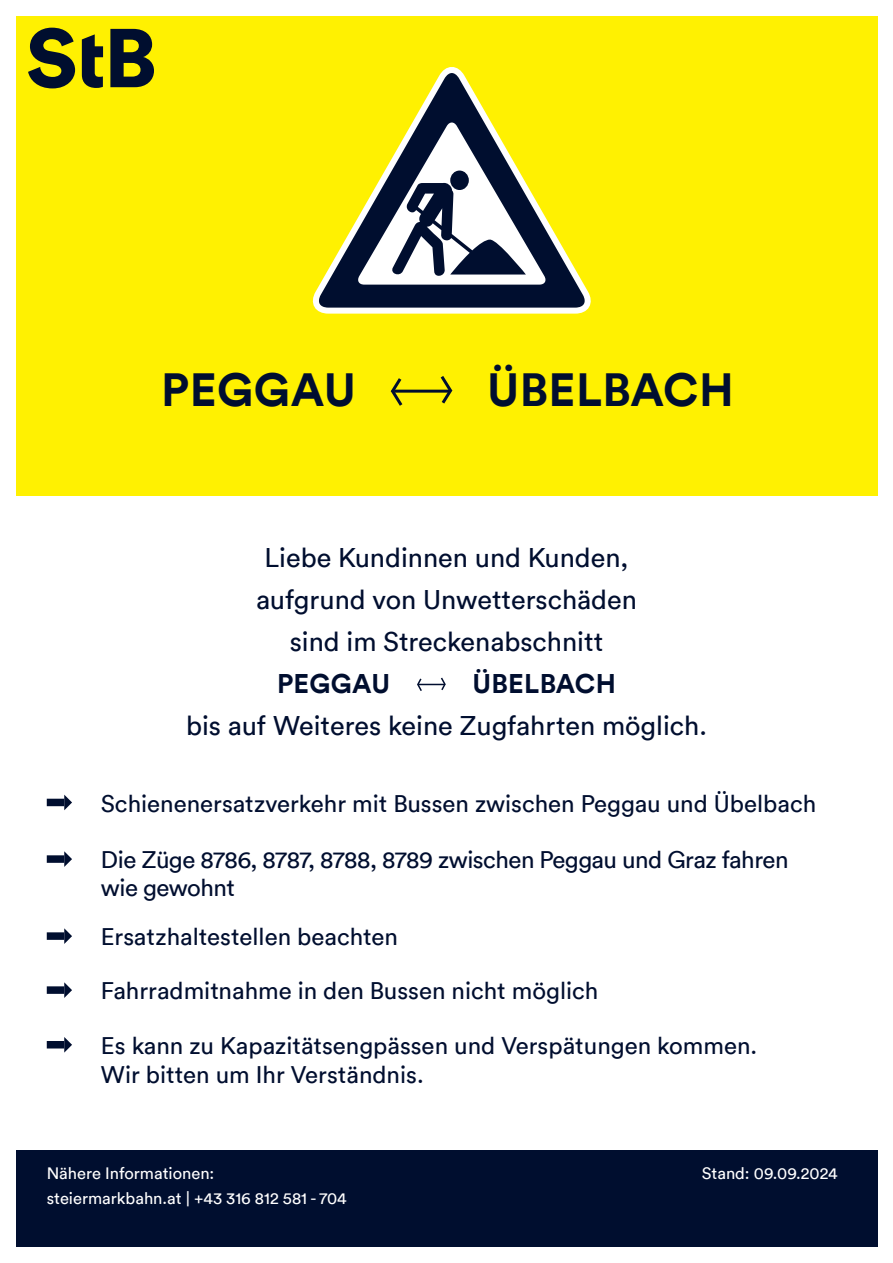
<style>
.page{position:relative;width:893px;height:1263px;background:#fff}
.page>*{position:absolute;margin:0;border:0;box-sizing:border-box;transform-origin:0 0}
.t1{font:700 46.5px "Circular";letter-spacing:.01em;color:#000e2f}
.t2{font:27px/42px "Circular";color:#000e2f;text-align:center}
.t3{font:700 27px "Circular";letter-spacing:.01em;color:#000e2f}
.t4{font:24px/28.8px "Circular";color:#000e2f}
.t5{font:24px/28.8px "Circular";letter-spacing:-.02em;color:#000e2f}
.t6{font:16.5px/25.5px "Circular";color:#fff}
</style>
<div class="page">
<div style="left:16px;top:16px;width:861px;height:479px;background:#fff101"></div>
<div style="left:16px;top:1150px;width:861px;height:97px;background:#000e2f"></div>
<svg style="left:417px;top:677px;width:29px;height:14px"></svg>
<div style="left:47px;top:799px;width:17px;height:7px;background:#000e2f"></div>
<svg style="left:64px;top:795px;width:8px;height:15px"></svg>
<div style="left:47px;top:932px;width:17px;height:8px;background:#000e2f"></div>
<svg style="left:64px;top:928px;width:8px;height:16px"></svg>
<div style="left:47px;top:986px;width:17px;height:8px;background:#000e2f"></div>
<svg style="left:64px;top:982px;width:8px;height:16px"></svg>
<hr style="left:394px;top:390px;width:55px;height:3px;background:#000e2f">
<svg style="left:438px;top:376px;width:15px;height:28px"></svg>
<svg style="left:390px;top:378px;width:15px;height:28px"></svg>
<svg style="left:312px;top:68px;width:279px;height:246px"></svg>
<svg style="left:357px;top:121px;width:190px;height:164px"></svg>
<svg style="left:28px;top:28px;width:126px;height:60px"></svg>
<div style="left:47px;top:1041px;width:17px;height:7px;background:#000e2f"></div>
<svg style="left:64px;top:1037px;width:8px;height:15px"></svg>
<div style="left:47px;top:855px;width:17px;height:8px;background:#000e2f"></div>
<svg style="left:64px;top:851px;width:8px;height:16px"></svg>
<h1 class="t1" style="left:161px;top:364px;width:196px">PEGGAU</h1>
<h1 class="t1" style="left:487px;top:364px;width:248px">ÜBELBACH</h1>
<p class="t2" style="left:256px;top:537px;width:382px">Liebe Kundinnen und Kunden, aufgrund von Unwetterschäden sind im Streckenabschnitt</p>
<p class="t3" style="left:277px;top:669px;width:115px">PEGGAU</p>
<p class="t3" style="left:473px;top:669px;width:145px">ÜBELBACH</p>
<p class="t2" style="left:186px;top:705px;width:522px">bis auf Weiteres keine Zugfahrten möglich.</p>
<p class="t4" style="left:101px;top:789px;width:717px">Schienenersatzverkehr mit Bussen zwischen Peggau und Übelbach</p>
<p class="t5" style="left:101px;top:845px;width:689px">Die Züge 8786, 8787, 8788, 8789 zwischen Peggau und Graz fahren wie gewohnt</p>
<p class="t4" style="left:101px;top:922px;width:299px">Ersatzhaltestellen beachten</p>
<p class="t4" style="left:101px;top:977px;width:499px">Fahrradmitnahme in den Bussen nicht möglich</p>
<p class="t4" style="left:101px;top:1031px;width:658px">Es kann zu Kapazitätsengpässen und Verspätungen kommen.<br>Wir bitten um Ihr Verständnis.</p>
<p class="t6" style="left:47px;top:1160px;width:301px">Nähere Informationen: steiermarkbahn.at | +43 316 812 581 - 704</p>
<p class="t6" style="left:702px;top:1160px;width:137px">Stand: 09.09.2024</p>
</div>
